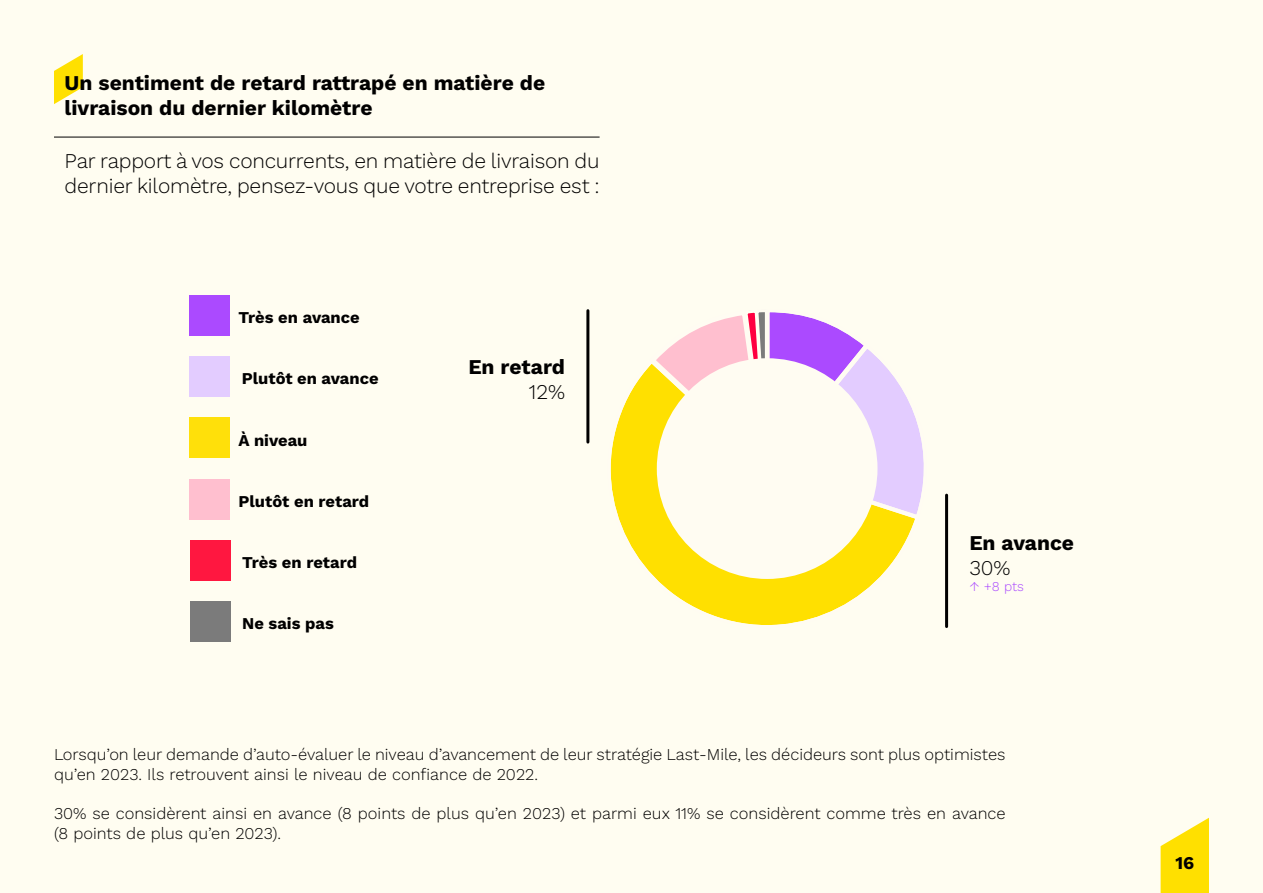
<style>
.page{position:relative;width:1263px;height:893px;background:#fffdf1}
.page>*{position:absolute;margin:0;border:0;box-sizing:border-box;transform-origin:0 0}
.t1{font:300 21px/25.2px "Work Sans";letter-spacing:-.01em;color:#000}
.t2{font:700 21px/25.2px "Work Sans";color:#000}
.t3{font:700 18px "Work Sans";color:#000}
.t4{font:300 16.5px/19.8px "Work Sans";color:#000}
.t5{font:700 16.5px "Work Sans";color:#000}
.t6{font:300 13.5px "Work Sans";color:#ab4aff}
</style>
<div class="page">
<svg style="left:1160px;top:818px;width:49px;height:75px"></svg>
<svg style="left:54px;top:54px;width:29px;height:50px"></svg>
<hr style="left:54px;top:137px;width:546px;height:1px;background:#000">
<hr style="left:586px;top:311px;width:3px;height:131px;background:#000">
<hr style="left:945px;top:495px;width:3px;height:132px;background:#000">
<div style="left:190px;top:295px;width:40px;height:40px;background:#ab4aff"></div>
<div style="left:190px;top:357px;width:40px;height:40px;background:#e3ccff"></div>
<div style="left:190px;top:479px;width:40px;height:40px;background:#ffbfcf"></div>
<div style="left:190px;top:418px;width:40px;height:40px;background:#ffe00a"></div>
<div style="left:190px;top:540px;width:40px;height:40px;background:#ff1740"></div>
<div style="left:190px;top:602px;width:40px;height:40px;background:#7b7b7b"></div>
<svg style="left:610px;top:370px;width:305px;height:255px"></svg>
<svg style="left:646px;top:312px;width:278px;height:208px"></svg>
<div style="left:658px;top:359px;width:218px;height:219px;background:#fffcf2;border-radius:50%"></div>
<p class="t2" style="left:65px;top:70px;width:482px">Un sentiment de retard rattrapé en matière de livraison du dernier kilomètre</p>
<p class="t1" style="left:65px;top:147px;width:536px">Par rapport à vos concurrents, en matière de livraison du dernier kilomètre, pensez-vous que votre entreprise est :</p>
<p class="t5" style="left:239px;top:305px;width:123px">Très en avance</p>
<p class="t5" style="left:242px;top:366px;width:138px">Plutôt en avance</p>
<p class="t5" style="left:239px;top:427px;width:70px">À niveau</p>
<p class="t5" style="left:239px;top:489px;width:132px">Plutôt en retard</p>
<p class="t5" style="left:242px;top:550px;width:116px">Très en retard</p>
<p class="t5" style="left:242px;top:611px;width:93px">Ne sais pas</p>
<p class="t2" style="left:468px;top:353px;width:98px">En retard</p>
<p class="t1" style="left:529px;top:378px;width:38px">12%</p>
<p class="t2" style="left:969px;top:529px;width:106px">En avance</p>
<p class="t1" style="left:969px;top:554px;width:43px">30%</p>
<p class="t6" style="left:969px;top:576px;width:56px">↑ +8 pts</p>
<p class="t4" style="left:54px;top:744px;width:953px">Lorsqu’on leur demande d’auto-évaluer le niveau d’avancement de leur stratégie Last-Mile, les décideurs sont plus optimistes qu’en 2023. Ils retrouvent ainsi le niveau de confiance de 2022.</p>
<p class="t4" style="left:54px;top:803px;width:953px">30% se considèrent ainsi en avance (8 points de plus qu’en 2023) et parmi eux 11% se considèrent comme très en avance (8 points de plus qu’en 2023).</p>
<p class="t3" style="left:1175px;top:849px;width:20px">16</p>
</div>
